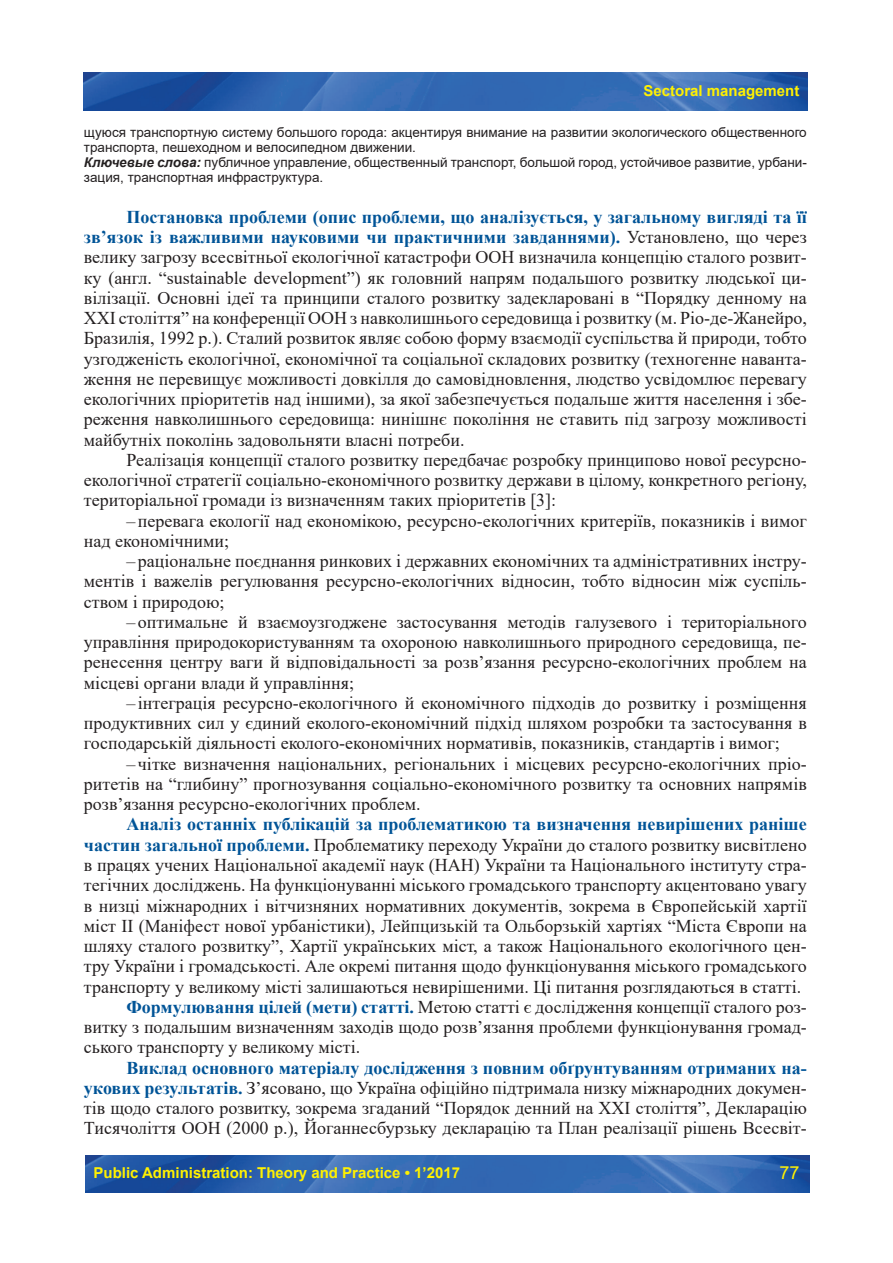
<style>
.page{position:relative;width:893px;height:1263px;background:#fff}
.page>*{position:absolute;margin:0;border:0;box-sizing:border-box;transform-origin:0 0}
.t1{font:18px/20.2px "Times New Roman";color:#231f20;text-align:justify}
.t2{font:18px "Times New Roman";color:#211d1e}
.t3{font:700 18px "Times New Roman";color:#015497}
.t4{font:18px "Arial";color:#fff101}
.t5{font:700 15px "Arial";color:#fff101}
.t6{font:13.5px/15px "Arial";color:#231f20}
.s1{font-weight:700;font-style:italic}
.s2{font-weight:700;color:#015497}
.s3{color:#231f20}
.s4{color:#211d1e}
</style>
<div class="page">
<img style="left:85px;top:1155px;width:724px;height:37px">
<img style="left:84px;top:73px;width:724px;height:37px">
<p class="t5" style="left:643px;top:80px;width:157px">Sectoral management</p>
<p class="t6" style="left:84px;top:125px;width:724px">щуюся транспортную систему большого города: акцентируя внимание на развитии экологического общественного транспорта, пешеходном и велосипедном движении.<br><span class="s1">Ключевые слова:</span> публичное управление, общественный транспорт, большой город, устойчивое развитие, урбани&shy;зация, транспортная инфраструктура.</p>
<p class="t1" style="left:84px;top:206px;width:724px;text-indent:43px"><span class="s2">Постановка проблеми (опис проблеми, що аналізується, у загальному вигляді та її зв’язок із важливими науковими чи практичними завданнями).</span> Установлено, що через велику загрозу всесвітньої екологічної катастрофи ООН визначила концепцію сталого розвит&shy;ку (англ. “sustainable development”) як головний напрям подальшого розвитку людської ци&shy;вілізації. Основні ідеї та принципи сталого розвитку задекларовані в “Порядку денному на XXI століття” на конференції ООН з навколишнього середовища і розвитку (м. Ріо-де-Жанейро, Бразилія, 1992 р.). Сталий розвиток являє собою форму взаємодії суспільства й природи, тобто узгодженість екологічної, економічної та соціальної складових розвитку (техногенне наванта&shy;ження не перевищує можливості довкілля до самовідновлення, людство усвідомлює перевагу екологічних пріоритетів над іншими), за якої забезпечується подальше життя населення і збе&shy;реження навколишнього середовища: нинішнє покоління не ставить під загрозу можливості майбутніх поколінь задовольняти власні потреби.</p>
<p class="t1" style="left:84px;top:449px;width:724px;text-indent:43px">Реалізація концепції сталого розвитку передбачає розробку принципово нової ресурсно&shy;екологічної стратегії соціально-економічного розвитку держави в цілому, конкретного регіону, територіальної громади із визначенням таких пріоритетів [3]:</p>
<p class="t1" style="left:84px;top:510px;width:724px;text-indent:43px">– перевага екології над економікою, ресурсно-екологічних критеріїв, показників і вимог над економічними;</p>
<p class="t1" style="left:84px;top:550px;width:724px;text-indent:43px">– раціональне поєднання ринкових і державних економічних та адміністративних інстру&shy;ментів і важелів регулювання ресурсно-екологічних відносин, тобто відносин між суспіль&shy;ством і природою;</p>
<p class="t1" style="left:84px;top:611px;width:724px;text-indent:43px">– оптимальне й взаємоузгоджене застосування методів галузевого і територіального управління природокористуванням та охороною навколишнього природного середовища, пе&shy;ренесення центру ваги й відповідальності за розв’язання ресурсно-екологічних проблем на місцеві органи влади й управління;</p>
<p class="t1" style="left:84px;top:692px;width:724px;text-indent:43px">– інтеграція ресурсно-екологічного й економічного підходів до розвитку і розміщення продуктивних сил у єдиний еколого-економічний підхід шляхом розробки та застосування в господарській діяльності еколого-економічних нормативів, показників, стандартів і вимог;</p>
<p class="t1" style="left:84px;top:753px;width:724px;text-indent:43px">– чітке визначення національних, регіональних і місцевих ресурсно-екологічних пріо&shy;ритетів на “глибину” прогнозування соціально-економічного розвитку та основних напрямів розв’язання ресурсно-екологічних проблем.</p>
<p class="t3" style="left:126px;top:811px;width:682px">Аналіз останніх публікацій за проблематикою та визначення невирішених раніше</p>
<p class="t2" style="left:84px;top:832px;width:724px"><span class="s2">частин загальної проблеми.</span> <span class="s3">Проблематику</span> переходу України до сталого розвитку <span class="s3">висвітлено</span></p>
<p class="t1" style="left:84px;top:854px;width:724px">в працях учених Національної академії наук (НАН) України та Національного інституту стра-</p>
<p class="t1" style="left:84px;top:874px;width:724px">тегічних досліджень. На функціонуванні міського громадського транспорту акцентовано увагу</p>
<p class="t1" style="left:84px;top:895px;width:724px">в низці міжнародних і вітчизняних нормативних документів, зокрема в Європейській хартії</p>
<p class="t1" style="left:84px;top:915px;width:724px">міст ІІ (Маніфест нової урбаністики), Лейпцизькій та Ольборзькій хартіях “Міста Європи на</p>
<p class="t1" style="left:84px;top:935px;width:724px">шляху сталого розвитку”, Хартії українських міст, а також <span class="s4">Національного екологічного цен-</span></p>
<p class="t1" style="left:84px;top:955px;width:724px"><span class="s4">тру України</span> і громадськості. Але окремі питання щодо функціонування міського громадського</p>
<p class="t1" style="left:84px;top:976px;width:719px">транспорту у великому місті залишаються невирішеними. Ці питання розглядаються в статті.</p>
<p class="t1" style="left:126px;top:996px;width:682px"><span class="s2">Формулювання цілей (мети) статті.</span> Метою статті є дослідження концепції сталого роз-</p>
<p class="t1" style="left:84px;top:1016px;width:724px">витку з подальшим визначенням заходів щодо розв’язання проблеми функціонування громад-</p>
<p class="t1" style="left:84px;top:1036px;width:278px">ського транспорту у великому місті.</p>
<p class="t1" style="left:84px;top:1057px;width:724px;text-indent:43px"><span class="s2">Виклад основного матеріалу дослідження з повним обґрунтуванням отриманих на&shy;укових результатів.</span> З’ясовано, що Україна офіційно підтримала низку міжнародних докумен&shy;тів щодо сталого розвитку, зокрема згаданий “Порядок денний на XXI століття”, Декларацію Тисячоліття ООН (2000 р.), Йоганнесбурзьку декларацію та План реалізації рішень Всесвіт-</p>
<p class="t5" style="left:94px;top:1162px;width:368px">Public Administration: Theory and Practice • 1’2017</p>
<p class="t4" style="left:779px;top:1160px;width:22px">77</p>
</div>
